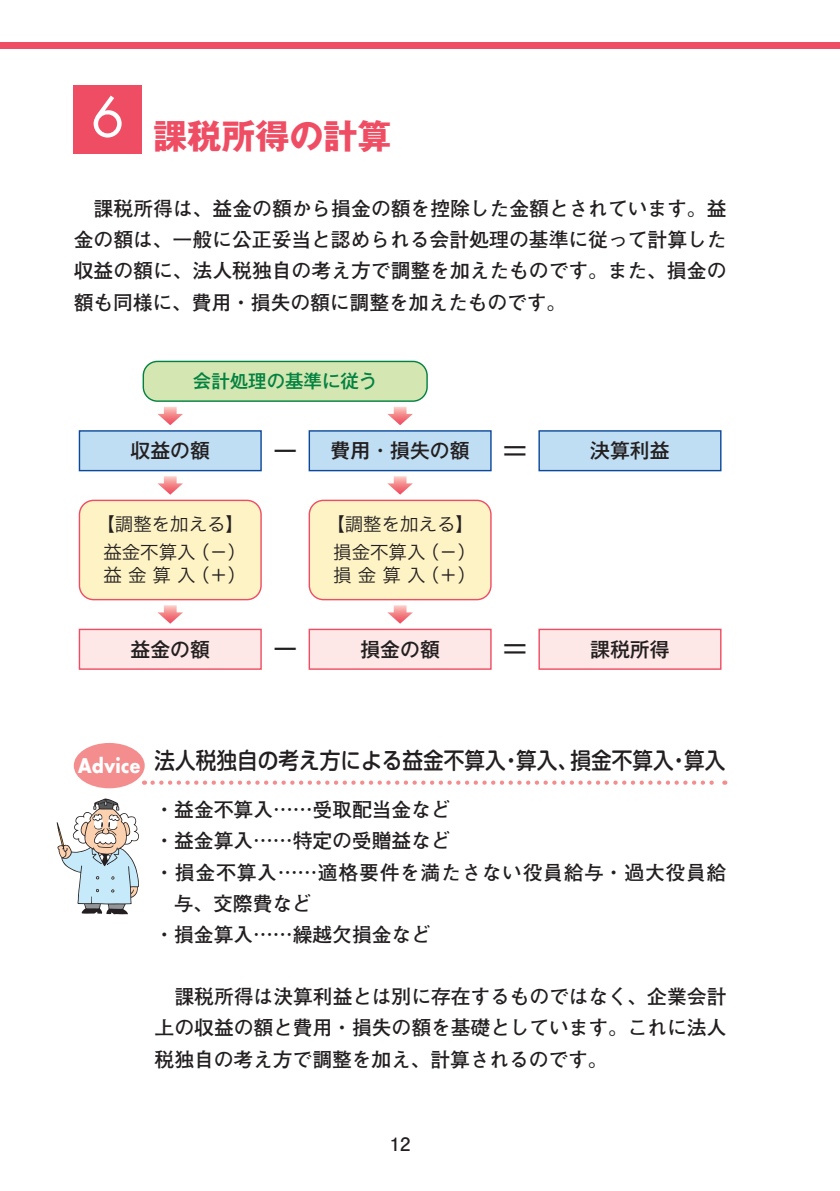
<style>
.page{position:relative;width:840px;height:1191px;background:#fff}
.page>*{position:absolute;margin:0;border:0;box-sizing:border-box;transform-origin:0 0}
.t1{font:700 34px "Gothic MB101 Pr 6";color:#ef4d63}
.t2{font:28.4px "Gothic MB101 Pr 6";color:#231f20}
.t3{font:500 22.6px "Soft Go Std";color:#231f20;scale:.91 1}
.t4{font:700 19.8px/31.2px "Futo Go B101 Pr 6";letter-spacing:-.005em;color:#231f20;text-align:justify}
.t5{font:500 19.8px "Gothic MB101 Pr 6";color:#231f20}
.t6{font:700 19.8px "Futo Go B101 Pr 6";letter-spacing:.035em;color:#231f20}
.t7{font:18.4px/28.4px "Hira Kaku Pro W3";color:#231f20;text-align:center}
.t8{font:500 18.4px "Gothic MB101 Pro";color:#028240}
.t9{font:700 18.4px "Futo Go B101 Pr 6";color:#231f20}
.s1{font-weight:400;font-size:28.4px}
</style>
<div class="page">
<div style="left:0;top:42px;width:839px;height:7px;background:#ef4d63"></div>
<div style="left:74px;top:85px;width:68px;height:68px;background:#ef4d63"></div>
<div style="left:143px;top:361px;width:284px;height:40px;background:#d4e6b2;border-radius:14px"></div>
<div style="left:142px;top:361px;width:285px;height:41px;border:1px solid #028240;border-radius:14px"></div>
<div style="left:309px;top:500px;width:181px;height:99px;background:#fef3c4;border-radius:14px"></div>
<div style="left:308px;top:499px;width:183px;height:101px;border:1px solid #ef4d63;border-radius:14px"></div>
<div style="left:79px;top:500px;width:182px;height:99px;background:#fef3c4;border-radius:14px"></div>
<div style="left:79px;top:499px;width:182px;height:101px;border:1px solid #ef4d63;border-radius:14px"></div>
<div style="left:539px;top:431px;width:181px;height:39px;background:#c0def3"></div>
<div style="left:538px;top:430px;width:183px;height:41px;border:1px solid #0d499a"></div>
<div style="left:79px;top:431px;width:182px;height:39px;background:#c0def3"></div>
<div style="left:79px;top:430px;width:182px;height:41px;border:1px solid #0d499a"></div>
<div style="left:309px;top:431px;width:181px;height:39px;background:#c0def3"></div>
<div style="left:308px;top:430px;width:183px;height:41px;border:1px solid #0d499a"></div>
<div style="left:539px;top:629px;width:181px;height:40px;background:#fde8e7"></div>
<div style="left:538px;top:628px;width:183px;height:42px;border:1px solid #ef4d63"></div>
<div style="left:79px;top:629px;width:182px;height:40px;background:#fde8e7"></div>
<div style="left:79px;top:628px;width:182px;height:42px;border:1px solid #ef4d63"></div>
<div style="left:309px;top:629px;width:181px;height:40px;background:#fde8e7"></div>
<div style="left:308px;top:628px;width:183px;height:42px;border:1px solid #ef4d63"></div>
<svg style="left:387px;top:605px;width:25px;height:19px"></svg>
<svg style="left:157px;top:605px;width:26px;height:19px"></svg>
<svg style="left:387px;top:476px;width:25px;height:19px"></svg>
<svg style="left:157px;top:476px;width:26px;height:19px"></svg>
<svg style="left:387px;top:407px;width:25px;height:18px"></svg>
<svg style="left:158px;top:407px;width:25px;height:18px"></svg>
<div style="left:74px;top:743px;width:71px;height:45px;background:#f48d8e;border-radius:50%"></div>
<svg style="left:152px;top:780px;width:573px;height:4px"></svg>
<svg style="left:57px;top:798px;width:82px;height:116px"></svg>
<h1 class="t1" style="left:91px;top:108px;width:302px"><sup>6</sup> 課税所得の計算</h1>
<p class="t4" style="left:74px;top:192px;width:654px;text-indent:20px">課税所得は、益金の額から損金の額を控除した金額とされています。益金の額は、一般に公正妥当と認められる会計処理の基準に従って計算した収益の額に、法人税独自の考え方で調整を加えたものです。また、損金の額も同様に、費用・損失の額に調整を加えたものです。</p>
<p class="t8" style="left:193px;top:366px;width:186px">会計処理の基準に従う</p>
<p class="t5" style="left:130px;top:434px;width:81px">収益の額</p>
<p class="t5" style="left:271px;top:434px;width:259px"><span class="s1">－</span> 費用・損失の額 <span class="s1">＝</span></p>
<p class="t5" style="left:590px;top:434px;width:81px">決算利益</p>
<p class="t7" style="left:96px;top:508px;width:151px">【調整を加える】益金不算入（－）</p>
<p class="t7" style="left:103px;top:559px;width:144px">益金算入（＋）</p>
<p class="t7" style="left:326px;top:508px;width:151px">【調整を加える】損金不算入（－）</p>
<p class="t7" style="left:333px;top:559px;width:144px">損金算入（＋）</p>
<p class="t5" style="left:130px;top:633px;width:81px">益金の額</p>
<h2 class="t2" style="left:271px;top:626px;width:30px">－</h2>
<p class="t5" style="left:360px;top:633px;width:81px">損金の額</p>
<h2 class="t2" style="left:500px;top:626px;width:30px">＝</h2>
<p class="t5" style="left:590px;top:633px;width:81px">課税所得</p>
<p class="t3" style="left:78px;top:744px;width:712px"><sub>Advice</sub> 法人税独自の考え方による益金不算入・算入、損金不算入・算入</p>
<p class="t4" style="left:154px;top:793px;width:297px">・益金不算入……受取配当金など</p>
<p class="t4" style="left:154px;top:824px;width:297px">・益金算入……特定の受贈益など</p>
<p class="t6" style="left:154px;top:856px;width:573px">・損金不算入……適格要件を満たさない役員給与・過大役員給</p>
<p class="t4" style="left:174px;top:887px;width:139px">与、交際費など</p>
<p class="t4" style="left:154px;top:918px;width:278px">・損金算入……繰越欠損金など</p>
<p class="t4" style="left:154px;top:980px;width:573px;text-indent:20px">課税所得は決算利益とは別に存在するものではなく、企業会計上の収益の額と費用・損失の額を基礎としています。これに法人税独自の考え方で調整を加え、計算されるのです。</p>
<p class="t9" style="left:389px;top:1128px;width:22px">12</p>
</div>
